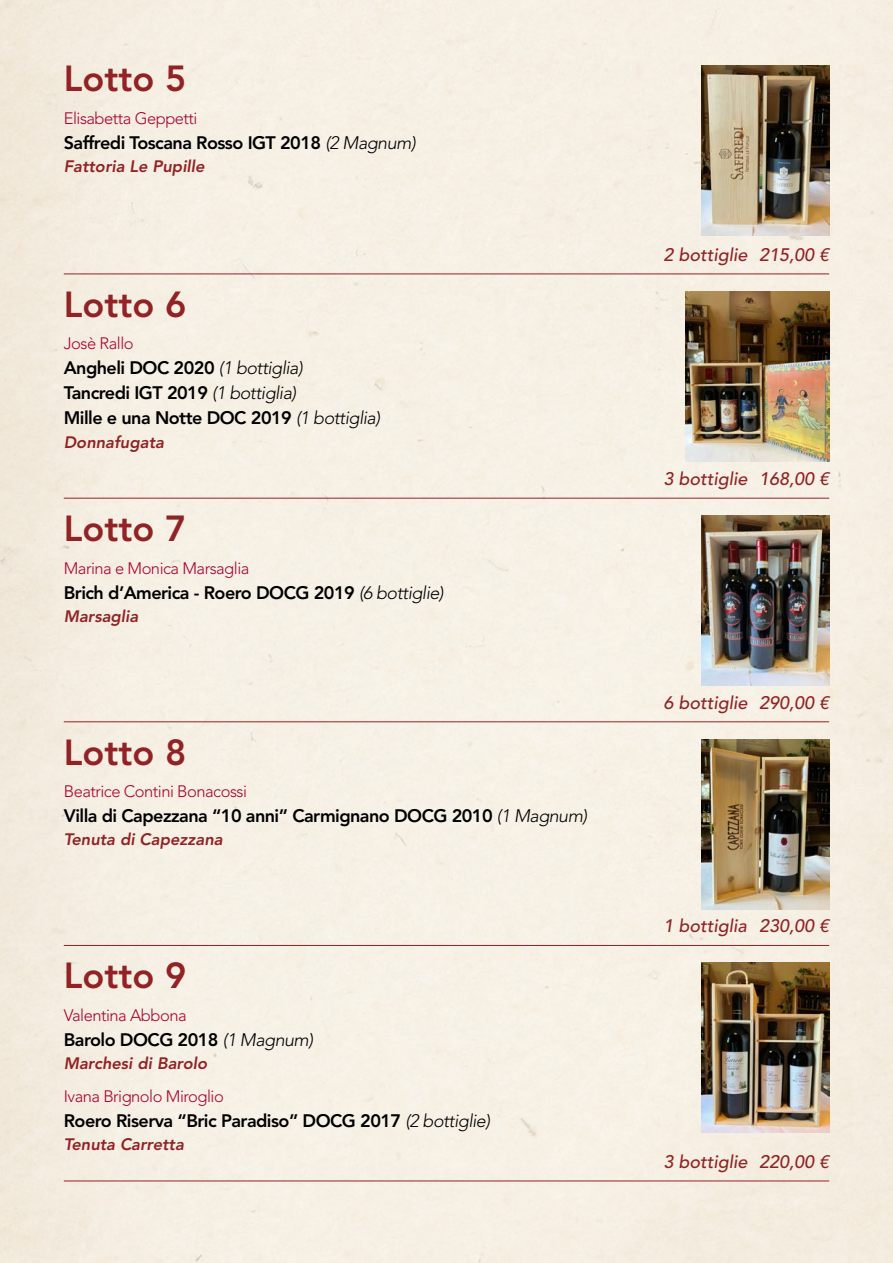
<style>
.page{position:relative;width:893px;height:1263px;background:#f6f0e4}
.page>*{position:absolute;margin:0;border:0;box-sizing:border-box;transform-origin:0 0}
.t1{font:800 36px "Avenir LT Std";color:#922224}
.t2{font:800 18px/25px "Avenir LT Std";letter-spacing:-.03em;color:#000}
.t3{font:italic 500 18px "Avenir LT Std";color:#922224}
.t4{font:300 16.5px "Avenir LT Std";letter-spacing:-.03em;color:#ab0132}
.t5{font:italic 800 16.5px "Avenir LT Std";color:#922224}
.s1{font-weight:300;font-style:italic}
</style>
<div class="page">
<hr style="left:64px;top:274px;width:765px;height:1px;background:#922224">
<hr style="left:64px;top:498px;width:765px;height:1px;background:#922224">
<hr style="left:64px;top:721px;width:765px;height:1px;background:#922224">
<hr style="left:64px;top:945px;width:765px;height:1px;background:#922224">
<hr style="left:64px;top:1180px;width:765px;height:1px;background:#922224">
<img style="left:702px;top:66px;width:127px;height:170px">
<img style="left:686px;top:291px;width:143px;height:170px">
<img style="left:702px;top:515px;width:127px;height:171px">
<img style="left:702px;top:739px;width:127px;height:170px">
<img style="left:702px;top:963px;width:127px;height:170px">
<h1 class="t1" style="left:64px;top:57px;width:124px">Lotto 5</h1>
<p class="t4" style="left:64px;top:108px;width:135px">Elisabetta Geppetti</p>
<p class="t2" style="left:64px;top:130px;width:353px">Saffredi Toscana Rosso IGT 2018 <span class="s1">(2 Magnum)</span></p>
<p class="t5" style="left:64px;top:156px;width:142px">Fattoria Le Pupille</p>
<h1 class="t1" style="left:64px;top:283px;width:124px">Lotto 6</h1>
<p class="t4" style="left:64px;top:334px;width:71px">Josè Rallo</p>
<p class="t2" style="left:64px;top:356px;width:318px">Angheli DOC 2020 <span class="s1">(1 bottiglia)<br></span>Tancredi IGT 2019 <span class="s1">(1 bottiglia)<br></span>Mille e una Notte DOC 2019 <span class="s1">(1 bottiglia)</span></p>
<p class="t5" style="left:64px;top:432px;width:102px">Donnafugata</p>
<h1 class="t1" style="left:64px;top:507px;width:124px">Lotto 7</h1>
<p class="t4" style="left:64px;top:558px;width:187px">Marina e Monica Marsaglia</p>
<p class="t2" style="left:64px;top:580px;width:381px">Brich d’America - Roero DOCG 2019 <span class="s1">(6 bottiglie)</span></p>
<p class="t5" style="left:64px;top:606px;width:76px">Marsaglia</p>
<h1 class="t1" style="left:64px;top:731px;width:124px">Lotto 8</h1>
<p class="t4" style="left:64px;top:782px;width:185px">Beatrice Contini Bonacossi</p>
<p class="t2" style="left:64px;top:803px;width:525px">Villa di Capezzana “10 anni” Carmignano DOCG 2010 <span class="s1">(1 Magnum)</span></p>
<p class="t5" style="left:64px;top:830px;width:160px">Tenuta di Capezzana</p>
<h1 class="t1" style="left:64px;top:954px;width:124px">Lotto 9</h1>
<p class="t4" style="left:64px;top:1005px;width:124px">Valentina Abbona</p>
<p class="t2" style="left:64px;top:1027px;width:251px">Barolo DOCG 2018 <span class="s1">(1 Magnum)</span></p>
<p class="t5" style="left:64px;top:1053px;width:145px">Marchesi di Barolo</p>
<p class="t4" style="left:64px;top:1086px;width:162px">Ivana Brignolo Miroglio</p>
<p class="t2" style="left:64px;top:1108px;width:428px">Roero Riserva “Bric Paradiso” DOCG 2017 <span class="s1">(2 bottiglie)</span></p>
<p class="t5" style="left:64px;top:1134px;width:122px">Tenuta Carretta</p>
<p class="t3" style="left:663px;top:244px;width:167px">2 bottiglie 215,00 €</p>
<p class="t3" style="left:663px;top:468px;width:167px">3 bottiglie 168,00 €</p>
<p class="t3" style="left:663px;top:692px;width:167px">6 bottiglie 290,00 €</p>
<p class="t3" style="left:663px;top:916px;width:167px">1 bottiglia 230,00 €</p>
<p class="t3" style="left:663px;top:1151px;width:167px">3 bottiglie 220,00 €</p>
</div>
